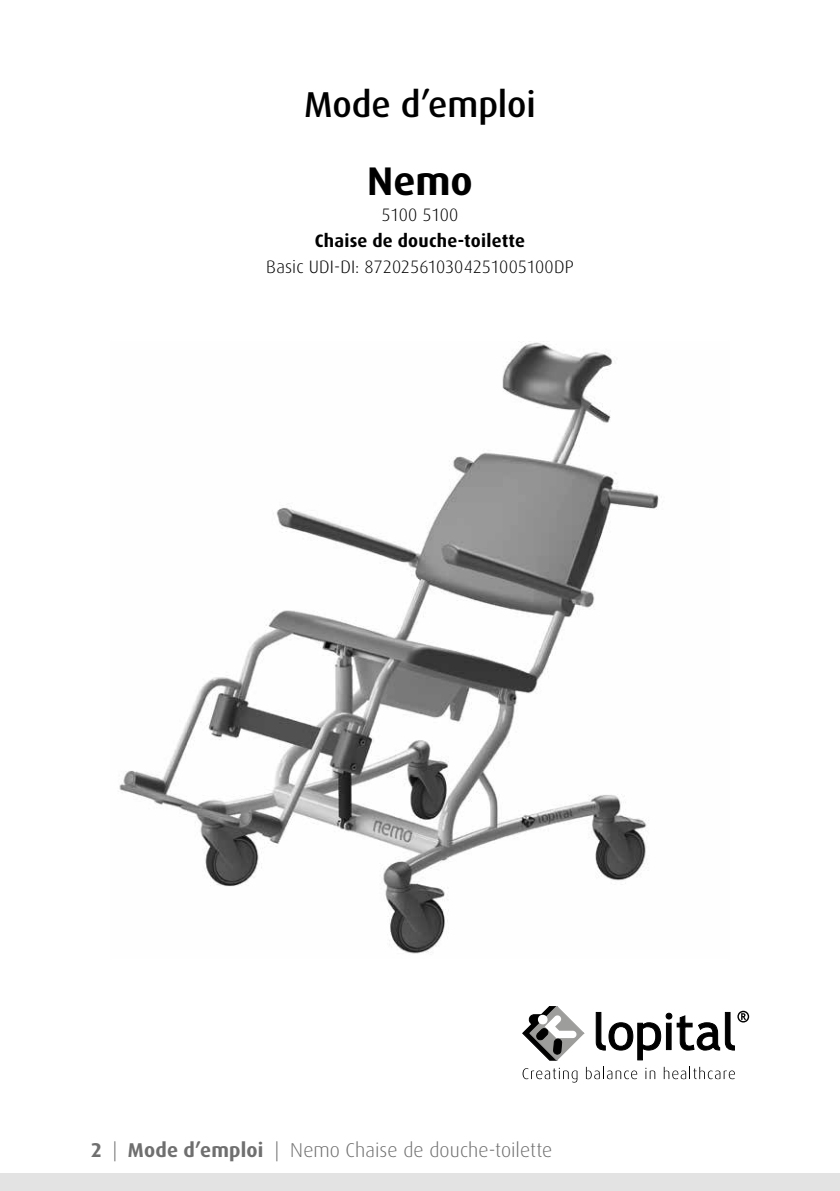
<style>
.page{position:relative;width:840px;height:1191px;background:#fff}
.page>*{position:absolute;margin:0;border:0;box-sizing:border-box;transform-origin:0 0}
.t1{font:700 40px "Dax";color:#000}
.t2{font:500 36px "Dax";letter-spacing:-.005em;color:#000}
.t3{font:300 20px "Dax";letter-spacing:.005em;color:#706f6f}
.t4{font:300 18px "Dax";color:#000}
.t5{font:700 18px "Dax";letter-spacing:.015em;color:#000}
.t6{font:300 18px "Dax";letter-spacing:-.03em;color:#000}
.s1{font-weight:700}
</style>
<div class="page">
<svg style="left:839px;top:1174px;width:1px;height:17px"></svg>
<div style="left:0;top:1174px;width:839px;height:17px;background:#e3e3e3"></div>
<img style="left:119px;top:342px;width:540px;height:612px">
<svg style="left:522px;top:1006px;width:226px;height:76px"></svg>
<h2 class="t2" style="left:304px;top:84px;width:233px">Mode d’emploi</h2>
<h1 class="t1" style="left:367px;top:158px;width:107px">Nemo</h1>
<p class="t6" style="left:381px;top:205px;width:78px">5100 5100</p>
<p class="t5" style="left:315px;top:230px;width:212px">Chaise de douche-toilette</p>
<p class="t4" style="left:266px;top:257px;width:309px">Basic UDI-DI: 872025610304251005100DP</p>
<p class="t3" style="left:91px;top:1139px;width:462px"><span class="s1">2</span> | <span class="s1">Mode d’emploi</span> | Nemo Chaise de douche-toilette</p>
</div>
